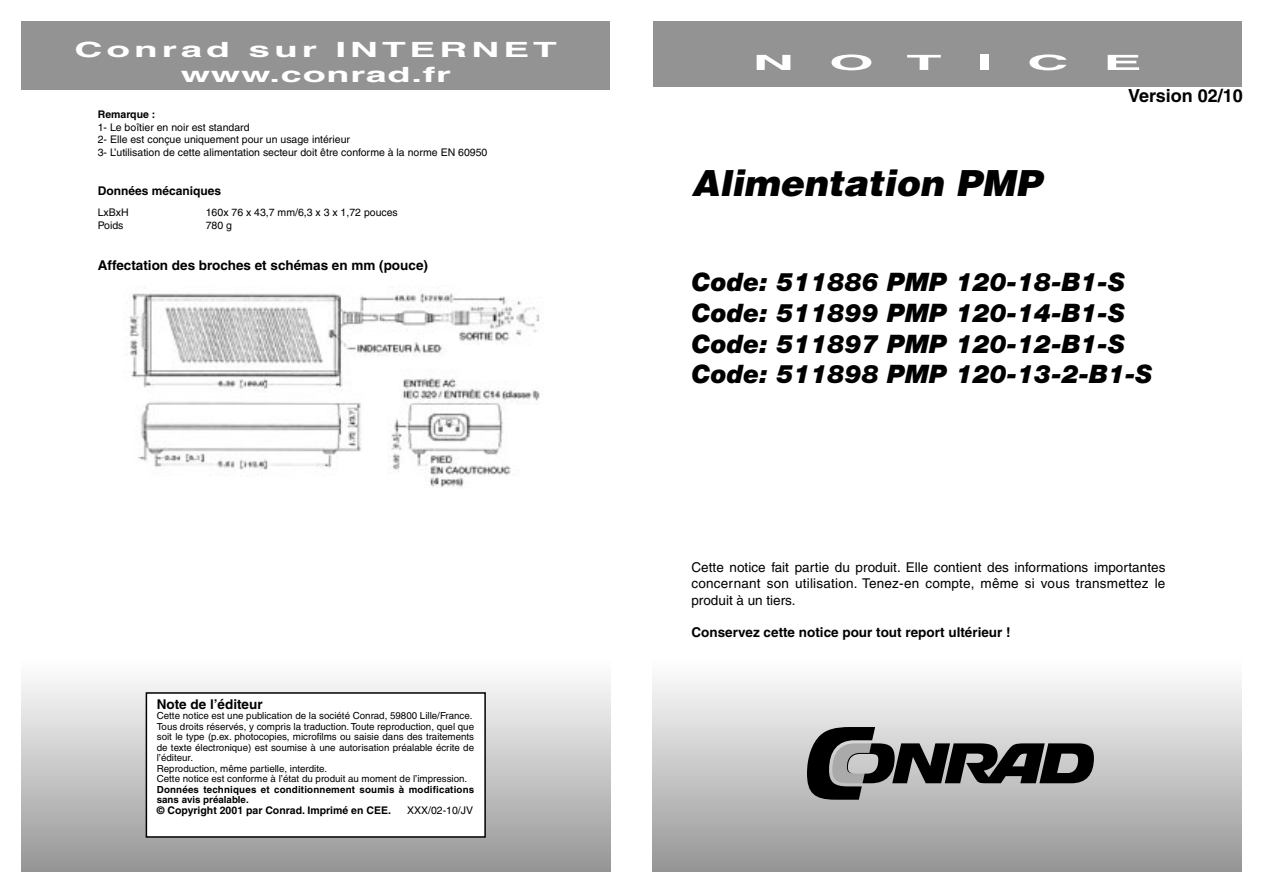
<style>
.page{position:relative;width:1263px;height:893px;background:#fff}
.page>*{position:absolute;margin:0;border:0;box-sizing:border-box;transform-origin:0 0}
.t1{font:italic 900 36px "Helvetica";color:#000}
.t2{font:italic 900 25.5px/30.6px "Helvetica Neue";color:#000}
.t3{font:700 21px/25.2px "Helvetica";letter-spacing:.1em;color:#fff;text-align:center;scale:1.85 1}
.t4{font:700 21px "Helvetica";letter-spacing:.1em;color:#fff;scale:2.75 1}
.t5{font:700 18px "Helvetica";color:#000}
.t6{font:13.5px/16.2px "Helvetica";letter-spacing:.015em;color:#000;text-align:justify}
.t7{font:700 13.5px "Helvetica";color:#000}
.t8{font:700 12px "Helvetica";color:#000}
.t9{font:10.5px/12.6px "Helvetica";color:#000}
.t10{font:700 10.5px "Helvetica";color:#000}
.t11{font:9.75px/10.5px "Helvetica";color:#000}
.t12{font:700 9.75px/10.5px "Helvetica";letter-spacing:.02em;color:#000}
</style>
<div class="page">
<div style="left:653px;top:659px;width:589px;height:213px;background:linear-gradient(to bottom,#fff,#969696)"></div>
<div style="left:21px;top:659px;width:589px;height:213px;background:linear-gradient(to bottom,#fff,#959595)"></div>
<div style="left:146px;top:693px;width:339px;height:144px;background:#fff"></div>
<div style="left:146px;top:692px;width:340px;height:146px;border:2px solid #000"></div>
<img style="left:126px;top:293px;width:414px;height:194px">
<div style="left:653px;top:21px;width:589px;height:65px;background:#939393"></div>
<div style="left:21px;top:21px;width:589px;height:68px;background:#939393"></div>
<svg style="left:807px;top:727px;width:287px;height:73px;background:#727272"></svg>
<h3 class="t3" style="left:75px;top:36px;width:262px">Conrad sur INTERNET www.conrad.fr</h3>
<p class="t10" style="left:98px;top:108px;width:59px">Remarque :</p>
<p class="t9" style="left:98px;top:121px;width:391px">1- Le boîtier en noir est standard<br>2- Elle est conçue uniquement pour un usage intérieur<br>3- L’utilisation de cette alimentation secteur doit être conforme à la norme EN 60950</p>
<p class="t8" style="left:98px;top:184px;width:125px">Données mécaniques</p>
<p class="t9" style="left:98px;top:206px;width:32px">LxBxH</p>
<p class="t9" style="left:206px;top:206px;width:194px">160x 76 x 43,7 mm/6,3 x 3 x 1,72 pouces</p>
<p class="t9" style="left:98px;top:219px;width:27px">Poids</p>
<p class="t9" style="left:206px;top:219px;width:28px">780 g</p>
<h3 class="t7" style="left:98px;top:257px;width:332px">Affectation des broches et schémas en mm (pouce)</h3>
<h3 class="t7" style="left:157px;top:696px;width:107px">Note de l’éditeur</h3>
<p class="t11" style="left:157px;top:711px;width:319px">Cette notice est une publication de la société Conrad, 59800 Lille/France.<br>Tous droits réservés, y compris la traduction. Toute reproduction, quel que soit le type (p.ex. photocopies, microfilms ou saisie dans des traitements de texte électronique) est soumise à une autorisation préalable écrite de l’éditeur.<br>Reproduction, même partielle, interdite.<br>Cette notice est conforme à l’état du produit au moment de l’impression.</p>
<p class="t12" style="left:157px;top:784px;width:319px">Données techniques et conditionnement soumis à modifications sans avis préalable.</p>
<p class="t10" style="left:157px;top:804px;width:236px">© Copyright 2001 par Conrad. Imprimé en CEE.</p>
<p class="t9" style="left:407px;top:804px;width:67px">XXX/02-10/JV</p>
<h3 class="t4" style="left:753px;top:50px;width:17px">N</h3>
<h3 class="t4" style="left:829px;top:50px;width:18px">O</h3>
<h3 class="t4" style="left:906px;top:50px;width:14px">T</h3>
<h3 class="t4" style="left:976px;top:50px;width:7px">I</h3>
<h3 class="t4" style="left:1027px;top:50px;width:17px">C</h3>
<h3 class="t4" style="left:1103px;top:50px;width:16px">E</h3>
<h1 class="t1" style="left:691px;top:160px;width:351px">Alimentation PMP</h1>
<h3 class="t5" style="left:1128px;top:85px;width:116px">Version 02/10</h3>
<h2 class="t2" style="left:691px;top:267px;width:462px">Code: 511886 PMP 120-18-B1-S<br>Code: 511899 PMP 120-14-B1-S<br>Code: 511897 PMP 120-12-B1-S<br>Code: 511898 PMP 120-13-2-B1-S</h2>
<h3 class="t6" style="left:691px;top:559px;width:475px">Cette notice fait partie du produit. Elle contient des informations importantes concernant son utilisation. Tenez-en compte, même si vous transmettez le produit à un tiers.</h3>
<h3 class="t7" style="left:691px;top:624px;width:321px">Conservez cette notice pour tout report ultérieur !</h3>
</div>
